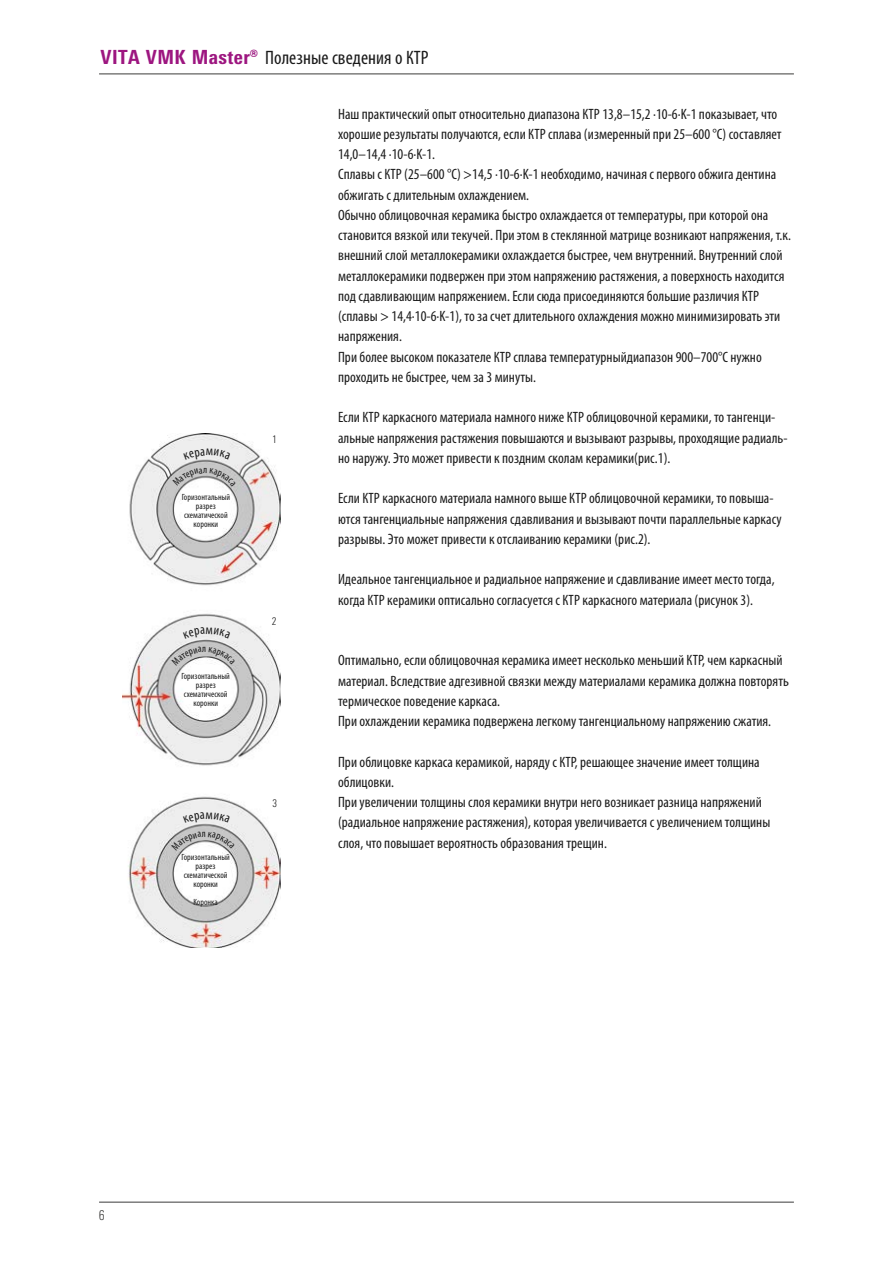
<style>
.page{position:relative;width:893px;height:1263px;background:#fff}
.page>*{position:absolute;margin:0;border:0;box-sizing:border-box;transform-origin:0 0}
.t1{font:condensed 19.5px "Myriad Pro";letter-spacing:.005em;color:#1a1a1a}
.t2{font:condensed 15px/20.2px "Myriad Pro";letter-spacing:.005em;color:#1a1a1a}
.t3{font:300 condensed 13.5px "Univers Next Pro";color:#3b3b3a}
.t4{font:300 condensed 10.5px "Univers Next Pro";color:#1a1a1a}
.t5{font:condensed 9px/9px "Myriad Pro";letter-spacing:.005em;color:#1a1a1a;text-align:center}
.s1{font-family:"Univers Next Pro";font-weight:800;color:#9d1680}
</style>
<div class="page">
<hr style="left:99px;top:74px;width:695px;height:1px;background:#3b3b3a">
<hr style="left:99px;top:1202px;width:695px;height:1px;background:#3b3b3a">
<img style="left:129px;top:434px;width:151px;height:152px">
<img style="left:122px;top:613px;width:158px;height:153px">
<img style="left:128px;top:796px;width:152px;height:152px">
<svg style="left:172px;top:468px;width:64px;height:18px"></svg>
<svg style="left:184px;top:449px;width:47px;height:10px"></svg>
<svg style="left:172px;top:647px;width:63px;height:18px"></svg>
<svg style="left:183px;top:627px;width:47px;height:11px"></svg>
<svg style="left:171px;top:832px;width:64px;height:18px"></svg>
<svg style="left:183px;top:812px;width:47px;height:11px"></svg>
<h1 class="t1" style="left:101px;top:47px;width:330px"><span class="s1">VITA VMK Master®</span> Полезные сведения о КТР</h1>
<p class="t5" style="left:182px;top:493px;width:50px">Горизонтальный разрез схематической коронки</p>
<p class="t5" style="left:182px;top:672px;width:50px">Горизонтальный разрез схематической коронки</p>
<p class="t5" style="left:181px;top:853px;width:50px">Горизонтальный разрез схематической коронки</p>
<p class="t5" style="left:193px;top:898px;width:26px">Коронка</p>
<p class="t4" style="left:272px;top:433px;width:6px">1</p>
<p class="t4" style="left:272px;top:615px;width:6px">2</p>
<p class="t4" style="left:272px;top:797px;width:6px">3</p>
<p class="t2" style="left:338px;top:104px;width:454px">Наш практический опыт относительно диапазона КТР 13,8–15,2 ·10-6·K-1 показывает, что хорошие результаты получаются, если КТР сплава (измеренный при 25–600 °C) составляет 14,0–14,4 ·10-6·K-1.<br>Сплавы с КТР (25–600 °C) &gt;14,5 ·10-6·K-1 необходимо, начиная с первого обжига дентина обжигать с длительным охлаждением.<br>Обычно облицовочная керамика быстро охлаждается от температуры, при которой она становится вязкой или текучей. При этом в стеклянной матрице возникают напряжения, т.к. внешний слой металлокерамики охлаждается быстрее, чем внутренний. Внутренний слой металлокерамики подвержен при этом напряжению растяжения, а поверхность находится под сдавливающим напряжением. Если сюда присоединяются большие различия КТР (сплавы &gt; 14,4·10-6·K-1), то за счет длительного охлаждения можно минимизировать эти напряжения.<br>При более высоком показателе КТР сплава температурныйдиапазон 900–700°C нужно проходить не быстрее, чем за 3 минуты.</p>
<p class="t2" style="left:338px;top:408px;width:451px">Если КТР каркасного материала намного ниже КТР облицовочной керамики, то тангенци&shy;альные напряжения растяжения повышаются и вызывают разрывы, проходящие радиаль&shy;но наружу. Это может привести к поздним сколам керамики(рис.1).</p>
<p class="t2" style="left:338px;top:489px;width:445px">Если КТР каркасного материала намного выше КТР облицовочной керамики, то повыша&shy;ются тангенциальные напряжения сдавливания и вызывают почти параллельные каркасу разрывы. Это может привести к отслаиванию керамики (рис.2).</p>
<p class="t2" style="left:338px;top:570px;width:438px">Идеальное тангенциальное и радиальное напряжение и сдавливание имеет место тогда, когда КТР керамики оптисально согласуется с КТР каркасного материала (рисунок 3).</p>
<p class="t2" style="left:338px;top:651px;width:452px">Оптимально, если облицовочная керамика имеет несколько меньший КТР, чем каркасный материал. Вследствие адгезивной связки между материалами керамика должна повторять термическое поведение каркаса.<br>При охлаждении керамика подвержена легкому тангенциальному напряжению сжатия.</p>
<p class="t2" style="left:338px;top:752px;width:434px">При облицовке каркаса керамикой, наряду с КТР, решающее значение имеет толщина облицовки.<br>При увеличении толщины слоя керамики внутри него возникает разница напряжений (радиальное напряжение растяжения), которая увеличивается с увеличением толщины слоя, что повышает вероятность образования трещин.</p>
<p class="t3" style="left:99px;top:1207px;width:7px">6</p>
</div>
